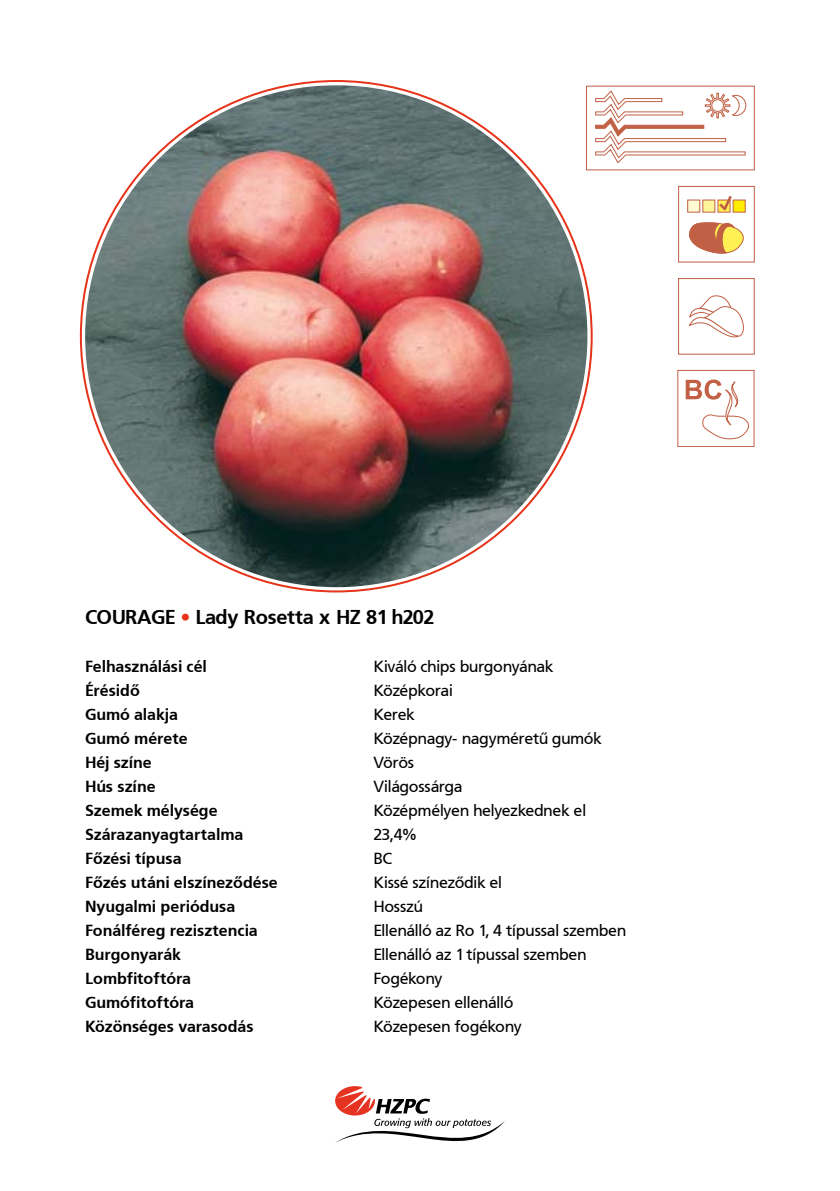
<style>
.page{position:relative;width:840px;height:1191px;background:#fff}
.page>*{position:absolute;margin:0;border:0;box-sizing:border-box;transform-origin:0 0}
.t1{font:700 20px "Frutiger PFL";color:#000}
.t2{font:16px "Frutiger PFL";letter-spacing:.015em;color:#000}
.t3{font:700 16px "Frutiger PFL";letter-spacing:.02em;color:#000}
.s1{color:#e63319}
</style>
<div class="page">
<svg style="left:335px;top:1086px;width:170px;height:57px"></svg>
<img style="left:85px;top:85px;width:502px;height:502px;border-radius:251px">
<svg style="left:595px;top:91px;width:150px;height:72px"></svg>
<svg style="left:689px;top:222px;width:54px;height:32px"></svg>
<div style="left:687px;top:200px;width:12px;height:12px;background:#fffad1;border:1px solid #c16045"></div>
<div style="left:732px;top:200px;width:13px;height:12px;background:#ffed00;border:1px solid #c16045"></div>
<svg style="left:717px;top:200px;width:13px;height:12px"></svg>
<div style="left:702px;top:200px;width:12px;height:12px;background:#fff59a;border:1px solid #c16045"></div>
<div style="left:678px;top:186px;width:76px;height:76px;border:1px solid #c16045"></div>
<svg style="left:718px;top:196px;width:13px;height:14px"></svg>
<div style="left:678px;top:278px;width:76px;height:76px;border:1px solid #c16045"></div>
<svg style="left:689px;top:295px;width:54px;height:43px"></svg>
<div style="left:677px;top:370px;width:76px;height:77px;border:1px solid #c16045"></div>
<svg style="left:685px;top:379px;width:64px;height:61px"></svg>
<p class="t1" style="left:85px;top:605px;width:350px">COURAGE <span class="s1">•</span> Lady Rosetta x HZ 81 h202</p>
<p class="t3" style="left:85px;top:657px;width:123px">Felhasználási cél</p>
<p class="t2" style="left:373px;top:657px;width:181px">Kiváló chips burgonyának</p>
<p class="t3" style="left:85px;top:681px;width:56px">Érésidő</p>
<p class="t2" style="left:373px;top:681px;width:80px">Középkorai</p>
<p class="t3" style="left:85px;top:705px;width:94px">Gumó alakja</p>
<p class="t2" style="left:373px;top:705px;width:42px">Kerek</p>
<p class="t3" style="left:85px;top:729px;width:104px">Gumó mérete</p>
<p class="t2" style="left:373px;top:729px;width:229px">Középnagy- nagyméretű gumók</p>
<p class="t3" style="left:85px;top:753px;width:68px">Héj színe</p>
<p class="t2" style="left:373px;top:753px;width:42px">Vörös</p>
<p class="t3" style="left:85px;top:777px;width:72px">Hús színe</p>
<p class="t2" style="left:373px;top:777px;width:90px">Világossárga</p>
<p class="t3" style="left:85px;top:801px;width:134px">Szemek mélysége</p>
<p class="t2" style="left:373px;top:801px;width:213px">Középmélyen helyezkednek el</p>
<p class="t3" style="left:85px;top:825px;width:159px">Szárazanyagtartalma</p>
<p class="t2" style="left:373px;top:825px;width:44px">23,4%</p>
<p class="t3" style="left:85px;top:849px;width:98px">Főzési típusa</p>
<p class="t2" style="left:373px;top:849px;width:19px">BC</p>
<p class="t3" style="left:85px;top:873px;width:194px">Főzés utáni elszíneződése</p>
<p class="t2" style="left:373px;top:873px;width:129px">Kissé színeződik el</p>
<p class="t3" style="left:85px;top:897px;width:151px">Nyugalmi periódusa</p>
<p class="t2" style="left:373px;top:897px;width:50px">Hosszú</p>
<p class="t3" style="left:85px;top:921px;width:174px">Fonálféreg rezisztencia</p>
<p class="t2" style="left:373px;top:921px;width:253px">Ellenálló az Ro 1, 4 típussal szemben</p>
<p class="t3" style="left:85px;top:945px;width:97px">Burgonyarák</p>
<p class="t2" style="left:373px;top:945px;width:214px">Ellenálló az 1 típussal szemben</p>
<p class="t3" style="left:85px;top:969px;width:107px">Lombfitoftóra</p>
<p class="t2" style="left:373px;top:969px;width:70px">Fogékony</p>
<p class="t3" style="left:85px;top:993px;width:110px">Gumófitoftóra</p>
<p class="t2" style="left:373px;top:993px;width:141px">Közepesen ellenálló</p>
<p class="t3" style="left:85px;top:1017px;width:169px">Közönséges varasodás</p>
<p class="t2" style="left:373px;top:1017px;width:149px">Közepesen fogékony</p>
</div>
